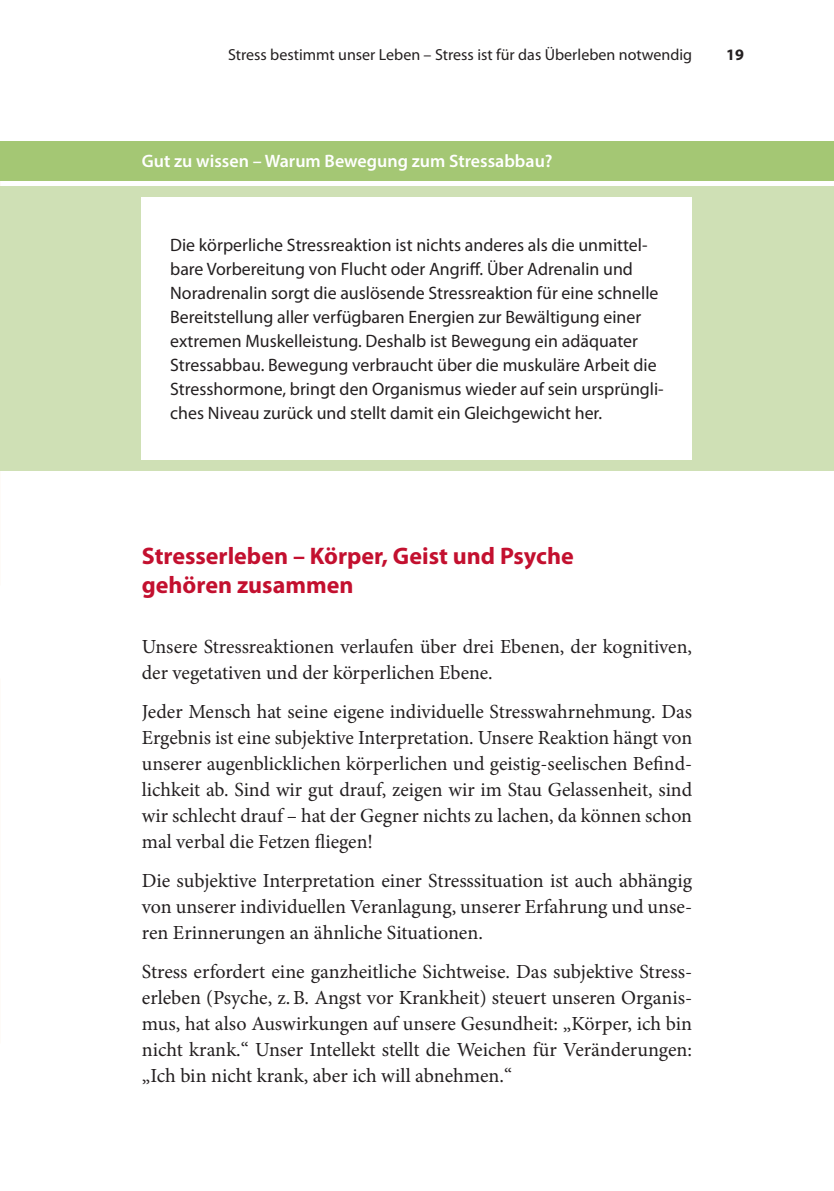
<style>
.page{position:relative;width:834px;height:1191px;background:#fff}
.page>*{position:absolute;margin:0;border:0;box-sizing:border-box;transform-origin:0 0}
.t1{font:700 24px/28.8px "Myriad Pro";color:#c3102f}
.t2{font:20px/26px "Minion Pro";color:#231f20;text-align:justify}
.t3{font:18px/24px "Myriad Pro";color:#231f20}
.t4{font:600 18px "Myriad Pro";color:#fff}
.t5{font:16px "Myriad Pro";color:#231f20}
.t6{font:700 16px "Myriad Pro";color:#231f20}
</style>
<div class="page">
<div style="left:0;top:186px;width:833px;height:285px;background:#cfe0b5"></div>
<div style="left:142px;top:197px;width:550px;height:262px;background:#fff"></div>
<div style="left:0;top:142px;width:833px;height:39px;background:#a4c774"></div>
<p class="t5" style="left:228px;top:45px;width:465px">Stress bestimmt unser Leben – Stress ist für das Überleben notwendig</p>
<p class="t6" style="left:726px;top:44px;width:19px">19</p>
<p class="t4" style="left:142px;top:149px;width:412px">Gut zu wissen – Warum Bewegung zum Stressabbau?</p>
<p class="t3" style="left:170px;top:233px;width:495px">Die körperliche Stressreaktion ist nichts anderes als die unmittel&shy;bare Vorbereitung von Flucht oder Angriff. Über Adrenalin und Noradrenalin sorgt die auslösende Stressreaktion für eine schnelle Bereitstellung aller verfügbaren Energien zur Bewältigung einer extremen Muskelleistung. Deshalb ist Bewegung ein adäquater Stressabbau. Bewegung verbraucht über die muskuläre Arbeit die Stresshormone, bringt den Organismus wieder auf sein ursprüngli&shy;ches Niveau zurück und stellt damit ein Gleichgewicht her.</p>
<p class="t1" style="left:142px;top:540px;width:433px">Stresserleben – Körper, Geist und Psyche gehören zusammen</p>
<p class="t2" style="left:142px;top:633px;width:551px">Unsere Stressreaktionen verlaufen über drei Ebenen, der kognitiven, der vegetativen und der körperlichen Ebene.</p>
<p class="t2" style="left:142px;top:698px;width:551px">Jeder Mensch hat seine eigene individuelle Stresswahrnehmung. Das Ergebnis ist eine subjektive Interpretation. Unsere Reaktion hängt von unserer augenblicklichen körperlichen und geistig-seelischen Befind&shy;lichkeit ab. Sind wir gut drauf, zeigen wir im Stau Gelassenheit, sind wir schlecht drauf – hat der Gegner nichts zu lachen, da können schon mal verbal die Fetzen fliegen!</p>
<p class="t2" style="left:142px;top:867px;width:551px">Die subjektive Interpretation einer Stresssituation ist auch abhängig von unserer individuellen Veranlagung, unserer Erfahrung und unse&shy;ren Erinnerungen an ähnliche Situationen.</p>
<p class="t2" style="left:142px;top:958px;width:551px">Stress erfordert eine ganzheitliche Sichtweise. Das subjektive Stress&shy;erleben (Psyche, z.B. Angst vor Krankheit) steuert unseren Organis&shy;mus, hat also Auswirkungen auf unsere Gesundheit: „Körper, ich bin nicht krank.“ Unser Intellekt stellt die Weichen für Veränderungen: „Ich bin nicht krank, aber ich will abnehmen.“</p>
</div>
